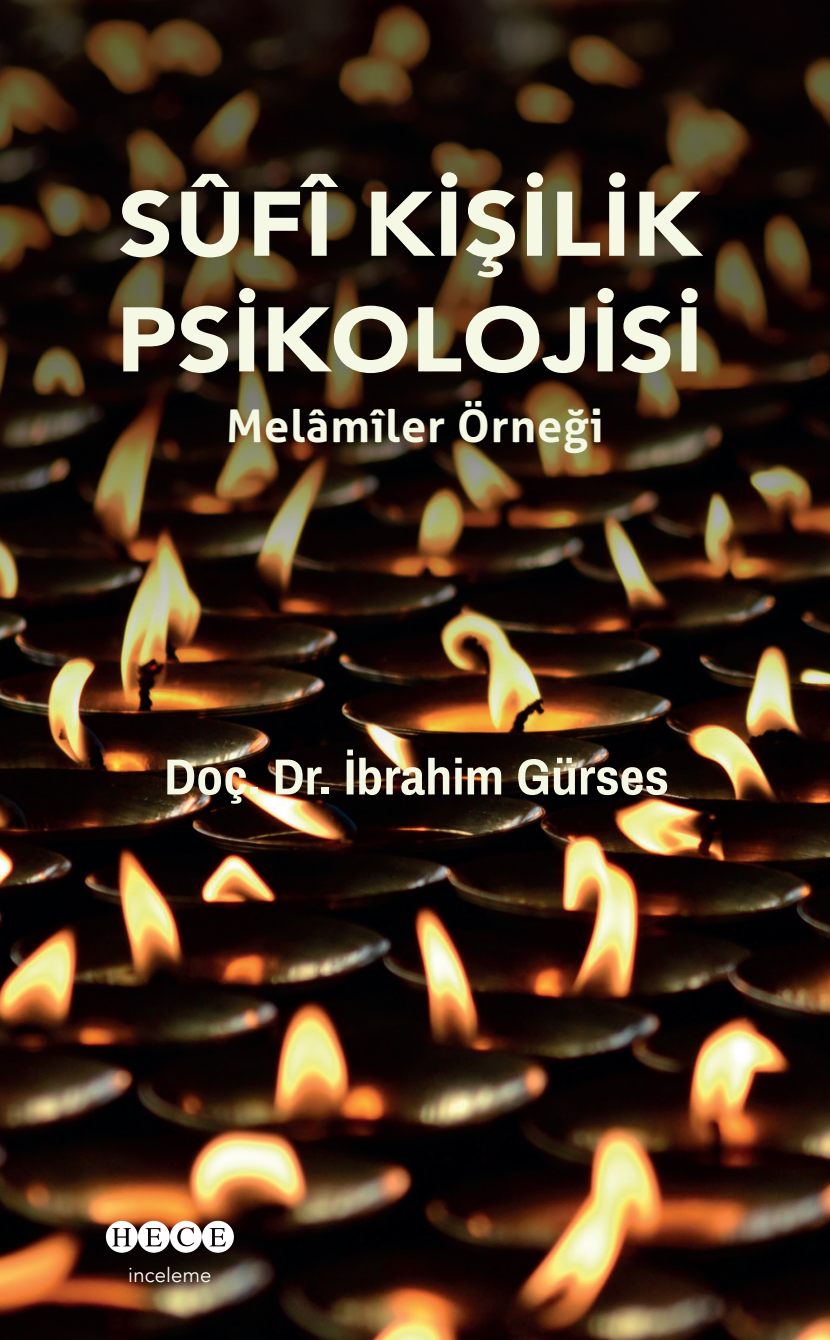
<style>
.page{position:relative;width:830px;height:1340px;background:#fff}
.page>*{position:absolute;margin:0;border:0;box-sizing:border-box;transform-origin:0 0}
.t1{font:900 90.45px/115.6px "Avenir";color:#f4f8e4;scale:1.06 1}
.t2{font:700 50.85px "Archivo Narrow";color:#f4f8e4;scale:1.06 1}
.t3{font:700 45px "Aller";letter-spacing:.02em;color:#f4f8e4}
.t4{font:20.25px "Avenir";letter-spacing:.01em;color:#fff}
</style>
<div class="page">
<img style="left:1px;top:0;width:828px;height:1339px">
<hr style="left:0;top:0;width:1px;height:1339px;background:#000001">
<svg style="left:106px;top:1220px;width:128px;height:32px"></svg>
<p class="t1" style="left:116px;top:164px;width:555px">SÛFÎ KİŞİLİK<br>PSİKOLOJİSİ</p>
<p class="t3" style="left:226px;top:398px;width:378px">Melâmîler Örneği</p>
<p class="t2" style="left:164px;top:745px;width:477px">Doç. Dr. İbrahim Gürses</p>
<p class="t4" style="left:128px;top:1262px;width:85px">inceleme</p>
</div>
